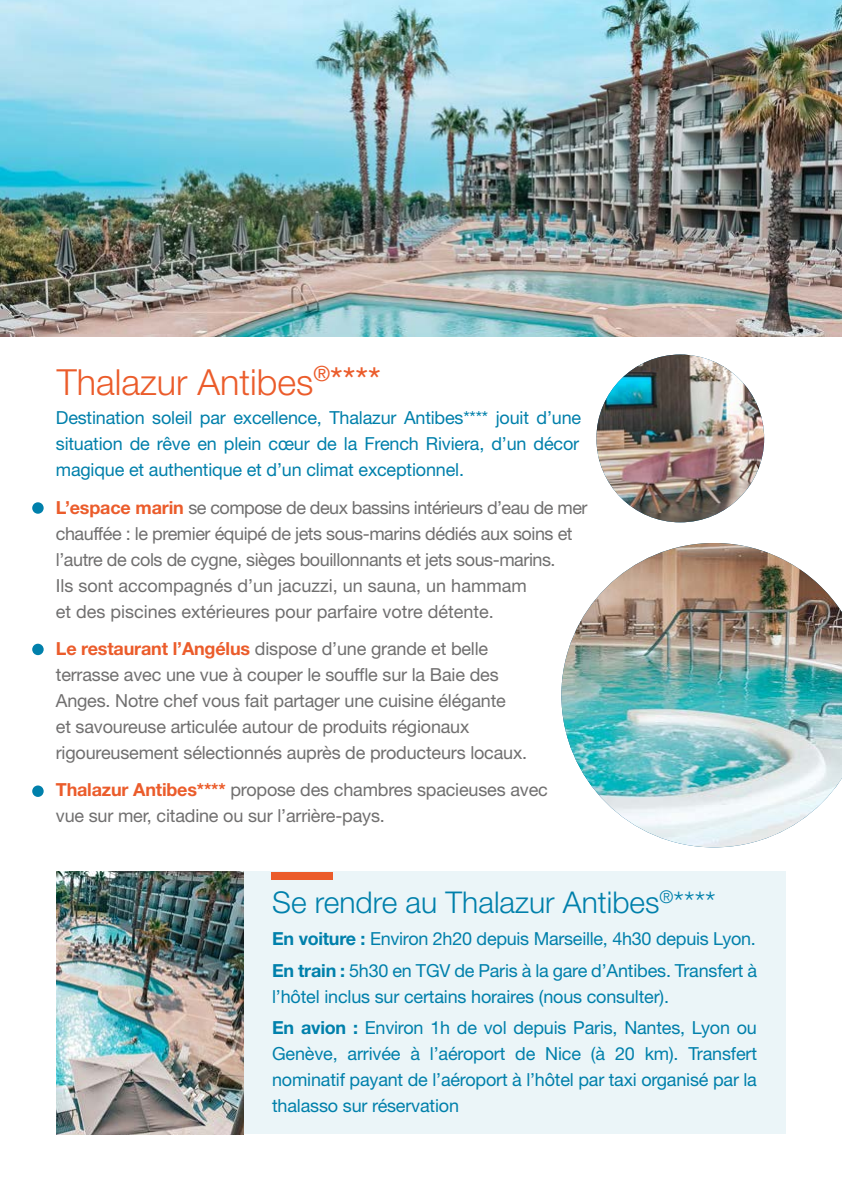
<style>
.page{position:relative;width:842px;height:1191px;background:#fff}
.page>*{position:absolute;margin:0;border:0;box-sizing:border-box;transform-origin:0 0}
.t1{font:300 36px "Helvetica Neue LT Std";color:#eb5c2b}
.t2{font:300 30px "Helvetica Neue LT Std";color:#0080ab}
.t3{font:18px/26px "Helvetica Neue LT Std";letter-spacing:-.01em;color:#706f6f}
.t4{font:18px/26px "Helvetica Neue LT Std";letter-spacing:-.01em;color:#0080ab;text-align:justify}
.s1{font-weight:400}
.s2{font-weight:700;color:#eb5c2b}
.s3{font-weight:700}
</style>
<div class="page">
<div style="left:244px;top:871px;width:541px;height:263px;background:#ebf5f8"></div>
<img style="left:57px;top:871px;width:187px;height:263px">
<img style="left:0;top:0;width:842px;height:336px">
<img style="left:596px;top:354px;width:168px;height:168px;border-radius:84px">
<img style="left:561px;top:543px;width:281px;height:304px">
<div style="left:271px;top:871px;width:62px;height:8px;background:#eb5c2b"></div>
<div style="left:32px;top:502px;width:12px;height:12px;background:#0080ab;border-radius:50%"></div>
<div style="left:32px;top:643px;width:12px;height:12px;background:#0080ab;border-radius:50%"></div>
<div style="left:32px;top:785px;width:12px;height:12px;background:#0080ab;border-radius:50%"></div>
<h1 class="t1" style="left:57px;top:361px;width:326px">Thalazur Antibes<sup>®</sup><span class="s1">****</span></h1>
<p class="t4" style="left:56px;top:404px;width:527px">Destination soleil par excellence, Thalazur Antibes**** jouit d’une situation de rêve en plein cœur de la French Riviera, d’un décor magique et authentique et d’un climat exceptionnel.</p>
<p class="t3" style="left:56px;top:494px;width:533px"><span class="s2">L’espace marin</span> se compose de deux bassins intérieurs d’eau de mer chauffée : le premier équipé de jets sous-marins dédiés aux soins et l’autre de cols de cygne, sièges bouillonnants et jets sous-marins.<br>Ils sont accompagnés d’un jacuzzi, un sauna, un hammam<br>et des piscines extérieures pour parfaire votre détente.</p>
<p class="t3" style="left:56px;top:635px;width:473px"><span class="s2">Le restaurant l’Angélus</span> dispose d’une grande et belle terrasse avec une vue à couper le souffle sur la Baie des Anges. Notre chef vous fait partager une cuisine élégante<br>et savoureuse articulée autour de produits régionaux rigoureusement sélectionnés auprès de producteurs locaux.</p>
<p class="t3" style="left:56px;top:776px;width:493px"><span class="s2">Thalazur Antibes****</span> propose des chambres spacieuses avec vue sur mer, citadine ou sur l’arrière-pays.</p>
<h2 class="t2" style="left:272px;top:884px;width:445px">Se rendre au Thalazur Antibes<sup>®</sup>****</h2>
<p class="t4" style="left:272px;top:922px;width:486px;line-height:31.6px"><span class="s3">En voiture :</span> Environ 2h20 depuis Marseille, 4h30 depuis Lyon.<br><span class="s3">En train :</span> 5h30 en TGV de Paris à la gare d’Antibes. Transfert à</p>
<p class="t4" style="left:272px;top:980px;width:486px;line-height:31.6px">l’hôtel inclus sur certains horaires (nous consulter).<br><span class="s3">En avion :</span> Environ 1h de vol depuis Paris, Nantes, Lyon ou</p>
<p class="t4" style="left:272px;top:1040px;width:486px">Genève, arrivée à l’aéroport de Nice (à 20 km). Transfert nominatif payant de l’aéroport à l’hôtel par taxi organisé par la thalasso sur réservation</p>
</div>
